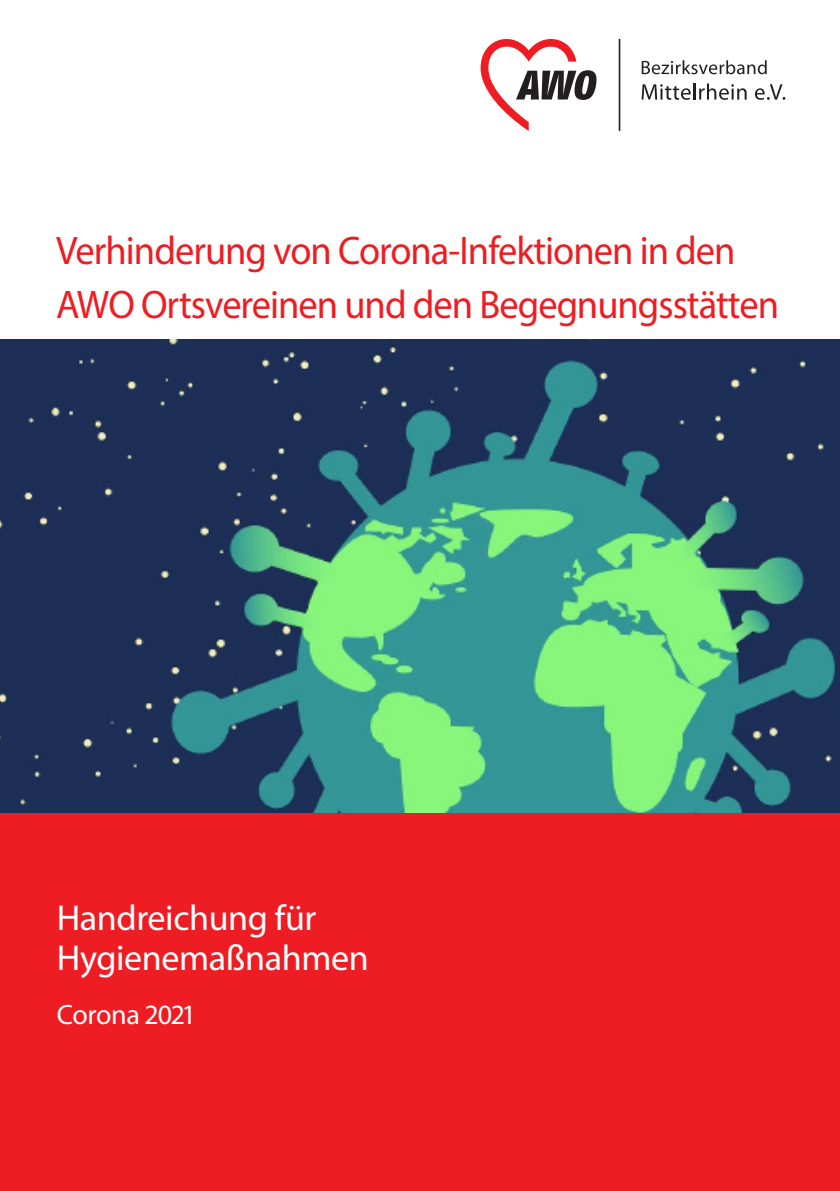
<style>
.page{position:relative;width:840px;height:1191px;background:#fff}
.page>*{position:absolute;margin:0;border:0;box-sizing:border-box;transform-origin:0 0}
.t1{font:40px/54px "Myriad Pro";letter-spacing:-.025em;color:#ee1d23;scale:.96 1}
.t2{font:36px/40px "Myriad Pro";letter-spacing:-.01em;color:#fff}
.t3{font:28px "Myriad Pro";letter-spacing:-.01em;color:#fff}
</style>
<div class="page">
<img style="left:0;top:340px;width:839px;height:473px">
<div style="left:0;top:813px;width:839px;height:378px;background:#ee1d23"></div>
<hr style="left:618px;top:39px;width:2px;height:92px;background:#231f20">
<svg style="left:480px;top:39px;width:116px;height:92px"></svg>
<svg style="left:641px;top:60px;width:125px;height:14px"></svg>
<svg style="left:641px;top:83px;width:105px;height:17px"></svg>
<svg style="left:755px;top:84px;width:29px;height:16px"></svg>
<p class="t1" style="left:56px;top:223px;width:754px">Verhinderung von Corona-Infektionen in den<br>AWO Ortsvereinen und den Begegnungsstätten</p>
<p class="t2" style="left:57px;top:897px;width:313px">Handreichung für<br>Hygienemaßnahmen</p>
<p class="t3" style="left:57px;top:997px;width:138px">Corona 2021</p>
</div>
